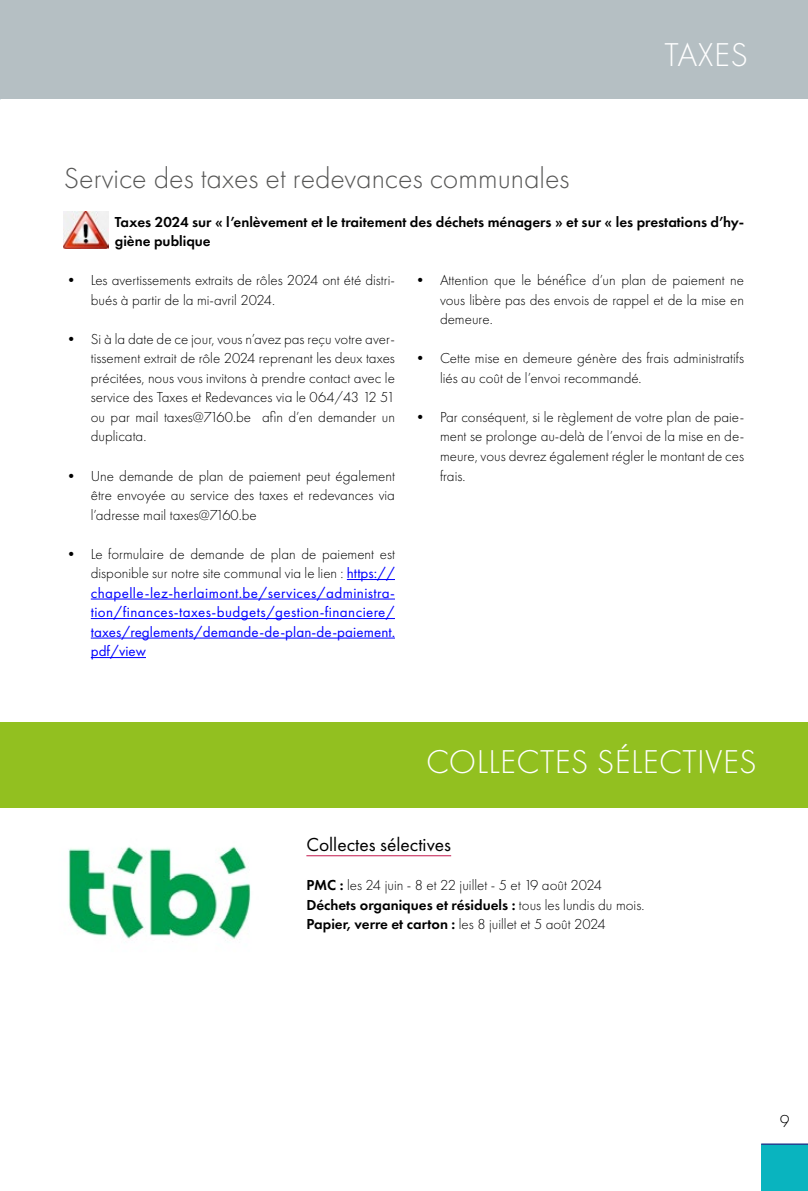
<style>
.page{position:relative;width:808px;height:1191px;background:#fff}
.page>*{position:absolute;margin:0;border:0;box-sizing:border-box;transform-origin:0 0}
.t1{font:300 34.2px "Futura PT";letter-spacing:.01em;color:#fff}
.t2{font:300 30px "Futura PT";color:#575756}
.t3{font:19.5px "Futura PT";color:#000}
.t4{font:300 18px "Futura PT";color:#000}
.t5{font:300 15px/19.5px "Futura PT";color:#000;text-align:justify}
.t6{font:15px/19.5px "Futura PT";letter-spacing:.005em;color:#00f;text-align:justify}
.t7{font:600 15px/19.5px "Futura PT";color:#000}
.s1{font-weight:300;color:#000}
.s2{font-weight:600}
</style>
<div class="page">
<div style="left:761px;top:1144px;width:47px;height:47px;background:#09b4bf"></div>
<hr style="left:761px;top:1143px;width:47px;height:2px;background:#274190">
<div style="left:0;top:0;width:808px;height:98px;background:#b5bfc3"></div>
<div style="left:0;top:722px;width:808px;height:85px;background:#92c020"></div>
<hr style="left:306px;top:855px;width:145px;height:1px;background:#c2184d">
<img style="left:68px;top:846px;width:183px;height:95px">
<hr style="left:347px;top:579px;width:48px;height:1px;background:#00f">
<hr style="left:91px;top:598px;width:304px;height:1px;background:#00f">
<hr style="left:91px;top:618px;width:304px;height:1px;background:#00f">
<hr style="left:91px;top:637px;width:304px;height:1px;background:#00f">
<hr style="left:91px;top:657px;width:55px;height:1px;background:#00f">
<img style="left:64px;top:212px;width:44px;height:36px">
<h1 class="t1" style="left:664px;top:35px;width:85px">TAXES</h1>
<h2 class="t2" style="left:64px;top:161px;width:507px">Service des taxes et redevances communales</h2>
<p class="t7" style="left:115px;top:212px;width:631px">Taxes 2024 sur « l’enlèvement et le traitement des déchets ménagers » et sur « les prestations d’hy&shy;giène publique</p>
<p class="t5" style="left:91px;top:271px;width:306px;text-indent:-27px">• Les avertissements extraits de rôles 2024 ont été distri&shy;bués à partir de la mi-avril 2024.</p>
<p class="t5" style="left:91px;top:329px;width:306px;text-indent:-27px">• Si à la date de ce jour, vous n’avez pas reçu votre aver&shy;tissement extrait de rôle 2024 reprenant les deux taxes précitées, nous vous invitons à prendre contact avec le service des Taxes et Redevances via le 064/43 12 51 ou par mail taxes@7160.be afin d’en demander un duplicata.</p>
<p class="t5" style="left:91px;top:466px;width:306px;text-indent:-27px">• Une demande de plan de paiement peut également être envoyée au service des taxes et redevances via l’adresse mail taxes@7160.be</p>
<p class="t6" style="left:91px;top:543px;width:306px;text-indent:-27px"><span class="s1">• Le formulaire de demande de plan de paiement est disponible sur notre site communal via le lien :</span> https:// chapelle-lez-herlaimont.be/services/administra&shy;tion/finances-taxes-budgets/gestion-financiere/ taxes/reglements/demande-de-plan-de-paiement. pdf/view</p>
<p class="t5" style="left:440px;top:271px;width:306px;text-indent:-27px">• Attention que le bénéfice d’un plan de paiement ne vous libère pas des envois de rappel et de la mise en demeure.</p>
<p class="t5" style="left:440px;top:349px;width:306px;text-indent:-27px">• Cette mise en demeure génère des frais administratifs liés au coût de l’envoi recommandé.</p>
<p class="t5" style="left:440px;top:407px;width:306px;text-indent:-27px">• Par conséquent, si le règlement de votre plan de paie&shy;ment se prolonge au-delà de l’envoi de la mise en de&shy;meure, vous devrez également régler le montant de ces frais.</p>
<h1 class="t1" style="left:426px;top:741px;width:332px">COLLECTES SÉLECTIVES</h1>
<h3 class="t3" style="left:306px;top:833px;width:146px">Collectes sélectives</h3>
<p class="t5" style="left:306px;top:875px;width:339px;text-align:left"><span class="s2">PMC :</span> les 24 juin - 8 et 22 juillet - 5 et 19 août 2024<br><span class="s2">Déchets organiques et résiduels :</span> tous les lundis du mois.<br><span class="s2">Papier, verre et carton :</span> les 8 juillet et 5 août 2024</p>
<p class="t4" style="left:780px;top:1110px;width:11px">9</p>
</div>
